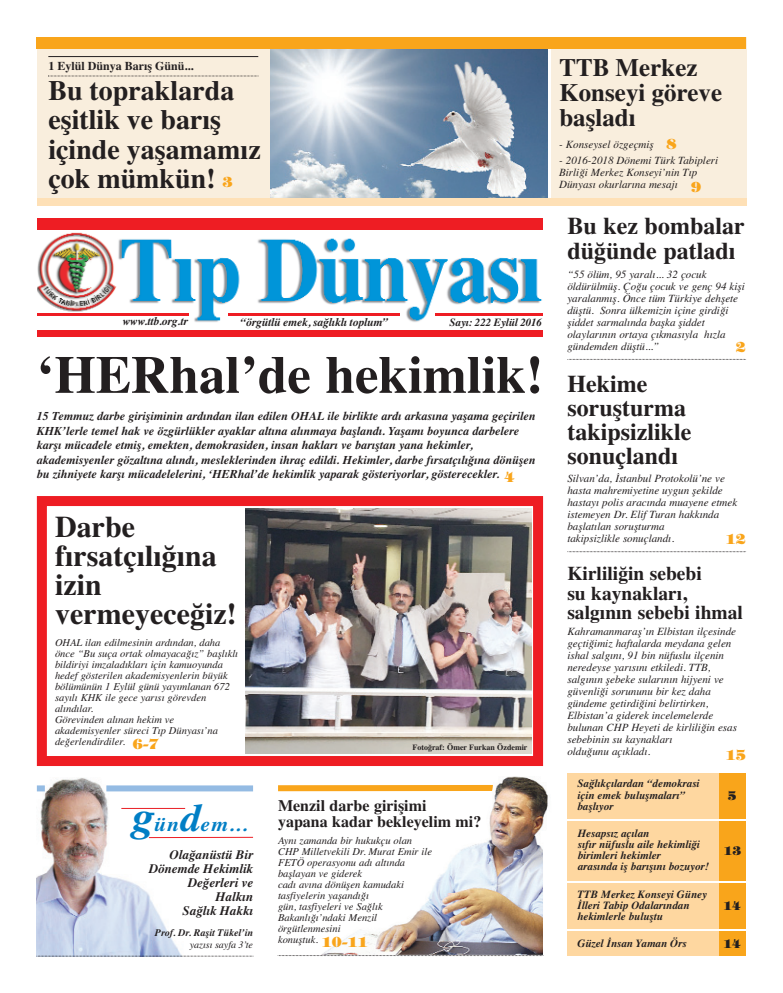
<style>
.page{position:relative;width:783px;height:993px;background:#fff}
.page>*{position:absolute;margin:0;border:0;box-sizing:border-box;transform-origin:0 0}
.t1{font:700 53px "Times";color:#231f20}
.t2{font:700 30px/29px "Times";color:#231f20}
.t3{font:700 28px/29px "Times";color:#231f20}
.t4{font:700 25px/25px "Times";color:#231f20}
.t5{font:700 24px/24px "Times";color:#231f20}
.t6{font:italic 700 20.1px "Times";color:#007ec5;scale:1.07 1}
.t7{font:700 19.5px/19.6px "Times";color:#231f20}
.t8{font:700 16px/16px "Times";color:#231f20}
.t9{font:800 14px "Tiffany";color:#f9a51b}
.t10{font:italic 700 13px/14px "Times";color:#231f20;text-align:right}
.t11{font:italic 700 12px/14.4px "Times";color:#231f20}
.t12{font:700 12px "Times";color:#231f20}
.t13{font:800 12px "Tiffany";color:#231f20}
.t14{font:italic 700 11.5px "Times";letter-spacing:-.01em;color:#231f20}
.t15{font:italic 11px/12px "Times";color:#231f20}
.t16{font:italic 700 11px/11px "Times";color:#231f20}
.t17{font:italic 10.5px/11px "Times";color:#231f20}
.t18{font:italic 700 10px "Times";color:#231f20}
.t19{font:italic 10px "Times";color:#231f20}
.t20{font:700 8px "Times";color:#231f20}
.s1{font-size:42.5px}
.s2{font-size:38.6px}
</style>
<div class="page">
<img style="left:37px;top:778px;width:155px;height:177px">
<hr style="left:121px;top:808px;width:64px;height:1px;background:#e81e24">
<hr style="left:149px;top:836px;width:104px;height:1px;background:#ee1d23">
<svg style="left:37px;top:955px;width:217px;height:1px"></svg>
<img style="left:37px;top:232px;width:506px;height:90px">
<div style="left:37px;top:218px;width:506px;height:11px;background:#ee1d23"></div>
<div style="left:37px;top:330px;width:506px;height:6px;background:#ee1d23"></div>
<hr style="left:37px;top:313px;width:152px;height:2px;background:#ee1d23">
<hr style="left:228px;top:313px;width:171px;height:2px;background:#ee1d23">
<hr style="left:435px;top:313px;width:108px;height:2px;background:#ee1d23">
<div style="left:710px;top:882px;width:35px;height:46px;background:#f9a51b"></div>
<div style="left:567px;top:882px;width:151px;height:46px;background:#fed7a0"></div>
<div style="left:710px;top:931px;width:35px;height:24px;background:#f9a51b"></div>
<div style="left:567px;top:931px;width:151px;height:24px;background:#fed7a0"></div>
<div style="left:710px;top:821px;width:36px;height:59px;background:#f9a51b"></div>
<div style="left:567px;top:821px;width:151px;height:59px;background:#fed7a0"></div>
<div style="left:710px;top:772px;width:35px;height:46px;background:#f9a51b"></div>
<div style="left:567px;top:772px;width:151px;height:46px;background:#fed7a0"></div>
<div style="left:37px;top:38px;width:709px;height:166px;background:#f9eedd"></div>
<svg style="left:278px;top:785px;width:42px;height:7px"></svg>
<svg style="left:567px;top:551px;width:179px;height:1px"></svg>
<img style="left:270px;top:48px;width:278px;height:150px">
<hr style="left:548px;top:37px;width:2px;height:168px;background:#fff">
<div style="left:37px;top:37px;width:709px;height:11px;background:#f9a51b"></div>
<div style="left:37px;top:198px;width:709px;height:8px;background:#fee0b6"></div>
<hr style="left:48px;top:56px;width:210px;height:1px;background:#231f20">
<svg style="left:48px;top:76px;width:211px;height:1px"></svg>
<svg style="left:567px;top:359px;width:179px;height:1px"></svg>
<img style="left:320px;top:776px;width:228px;height:178px">
<div style="left:37px;top:496px;width:506px;height:269px;border:10px solid #ee1d23"></div>
<img style="left:245px;top:508px;width:286px;height:245px">
<svg style="left:321px;top:954px;width:222px;height:1px"></svg>
<div style="left:106px;top:785px;width:147px;height:6px;background:#94bbe3"></div>
<div style="left:37px;top:785px;width:8px;height:6px;background:#94bbe3"></div>
<h3 class="t4" style="left:559px;top:57px;width:164px">TTB Merkez<br>Konseyi göreve başladı</h3>
<p class="t12" style="left:48px;top:61px;width:147px">1 Eylül Dünya Barış Günü...</p>
<h3 class="t3" style="left:48px;top:79px;width:214px">Bu topraklarda eşitlik ve barış içinde yaşamamız çok mümkün!</h3>
<p class="t9" style="left:666px;top:138px;width:11px">8</p>
<p class="t15" style="left:559px;top:139px;width:96px">- Konseysel özgeçmiş</p>
<p class="t15" style="left:559px;top:155px;width:160px">- 2016-2018 Dönemi Türk Tabipleri<br>Birliği Merkez Konseyi’nin Tıp</p>
<p class="t9" style="left:222px;top:176px;width:11px">3</p>
<p class="t15" style="left:559px;top:179px;width:120px">Dünyası okurlarına mesajı</p>
<p class="t9" style="left:691px;top:181px;width:11px">9</p>
<p class="t14" style="left:122px;top:317px;width:67px">www.ttb.org.tr</p>
<p class="t14" style="left:240px;top:318px;width:149px">“örgütlü emek, sağlıklı toplum”</p>
<p class="t16" style="left:449px;top:317px;width:94px">Sayı: 222 Eylül 2016</p>
<h1 class="t1" style="left:37px;top:355px;width:508px">‘HERhal’de hekimlik!</h1>
<p class="t11" style="left:37px;top:410px;width:500px">15 Temmuz darbe girişiminin ardından ilan edilen OHAL ile birlikte ardı arkasına yaşama geçirilen KHK’lerle temel hak ve özgürlükler ayaklar altına alınmaya başlandı. Yaşamı boyunca darbelere karşı mücadele etmiş, emekten, demokrasiden, insan hakları ve barıştan yana hekimler, akademisyenler gözaltına alındı, mesleklerinden ihraç edildi. Hekimler, darbe fırsatçılığına dönüşen bu zihniyete karşı mücadelelerini, ‘HERhal’de hekimlik yaparak gösteriyorlar, gösterecekler.</p>
<p class="t9" style="left:504px;top:471px;width:11px">4</p>
<h2 class="t2" style="left:55px;top:514px;width:183px">Darbe fırsatçılığına izin vermeyeceğiz!</h2>
<p class="t17" style="left:55px;top:638px;width:185px">OHAL ilan edilmesinin ardından, daha önce “Bu suça ortak olmayacağız” başlıklı bildiriyi imzaladıkları için kamuoyunda hedef gösterilen akademisyenlerin büyük bölümünün 1 Eylül günü yayımlanan 672 sayılı KHK ile gece yarısı görevden alındılar.<br>Görevinden alınan hekim ve akademisyenler süreci Tıp Dünyası’na değerlendirdiler.</p>
<p class="t9" style="left:133px;top:737px;width:27px">6-7</p>
<h3 class="t6" style="left:131px;top:817px;width:110px"><span class="s1">g</span>ün<span class="s2">d</span>em...</h3>
<p class="t10" style="left:149px;top:848px;width:106px">Olağanüstü Bir<br>Dönemde Hekimlik<br>Değerleri ve<br>Halkın<br>Sağlık Hakkı</p>
<p class="t18" style="left:155px;top:928px;width:100px">Prof. Dr. Raşit Tükel’in</p>
<p class="t19" style="left:190px;top:940px;width:65px">yazısı sayfa 3’te</p>
<p class="t20" style="left:412px;top:744px;width:116px">Fotoğraf: Ömer Furkan Özdemir</p>
<h3 class="t8" style="left:278px;top:798px;width:205px">Menzil darbe girişimi<br>yapana kadar bekleyelim mi?</h3>
<p class="t17" style="left:278px;top:835px;width:155px">Aynı zamanda bir hukukçu olan<br>CHP Milletvekili Dr. Murat Emir ile<br>FETÖ operasyonu adı altında başlayan ve giderek<br>cadı avına dönüşen kamudaki tasfiyelerin yaşandığı<br>gün, tasfiyeleri ve Sağlık<br>Bakanlığı’ndaki Menzil örgütlenmesini<br>konuştuk.</p>
<p class="t9" style="left:322px;top:936px;width:47px">10-11</p>
<h3 class="t5" style="left:567px;top:216px;width:179px;line-height:25px">Bu kez bombalar düğünde patladı</h3>
<p class="t15" style="left:567px;top:269px;width:179px">“55 ölüm, 95 yaralı... 32 çocuk öldürülmüş. Çoğu çocuk ve genç 94 kişi yaralanmış. Önce tüm Türkiye dehşete düştü. Sonra ülkemizin içine girdiği şiddet sarmalında başka şiddet olaylarının ortaya çıkmasıyla hızla gündemden düştü...”</p>
<p class="t9" style="left:735px;top:341px;width:11px">2</p>
<h3 class="t5" style="left:567px;top:374px;width:126px">Hekime soruşturma takipsizlikle sonuçlandı</h3>
<p class="t15" style="left:567px;top:473px;width:171px">Silvan’da, İstanbul Protokolü’ne ve hasta mahremiyetine uygun şekilde hastayı polis aracında muayene etmek istemeyen Dr. Elif Turan hakkında başlatılan soruşturma<br>takipsizlikle sonuçlandı.</p>
<p class="t9" style="left:725px;top:533px;width:21px">12</p>
<h3 class="t7" style="left:567px;top:565px;width:177px">Kirliliğin sebebi<br>su kaynakları, salgının sebebi ihmal</h3>
<p class="t15" style="left:567px;top:625px;width:171px">Kahramanmaraş’ın Elbistan ilçesinde geçtiğimiz haftalarda meydana gelen ishal salgını, 91 bin nüfuslu ilçenin neredeyse yarısını etkiledi. TTB, salgının şebeke sularının hijyeni ve güvenliği sorununu bir kez daha gündeme getirdiğini belirtirken, Elbistan’a giderek incelemelerde bulunan CHP Heyeti de kirliliğin esas sebebinin su kaynakları<br>olduğunu açıkladı.</p>
<p class="t9" style="left:725px;top:748px;width:21px">15</p>
<p class="t16" style="left:577px;top:779px;width:124px">Sağlıkçılardan “demokrasi için emek buluşmaları” başlıyor</p>
<p class="t16" style="left:577px;top:828px;width:133px">Hesapsız açılan<br>sıfır nüfuslu aile hekimliği birimleri hekimler<br>arasında iş barışını bozuyor!</p>
<p class="t13" style="left:727px;top:790px;width:10px">5</p>
<p class="t13" style="left:723px;top:846px;width:19px">13</p>
<p class="t16" style="left:577px;top:889px;width:131px">TTB Merkez Konseyi Güney<br>İlleri Tabip Odalarından hekimlerle buluştu</p>
<p class="t16" style="left:577px;top:937px;width:111px">Güzel İnsan Yaman Örs</p>
<p class="t13" style="left:723px;top:938px;width:19px">14</p>
<p class="t13" style="left:723px;top:901px;width:19px">14</p>
</div>
